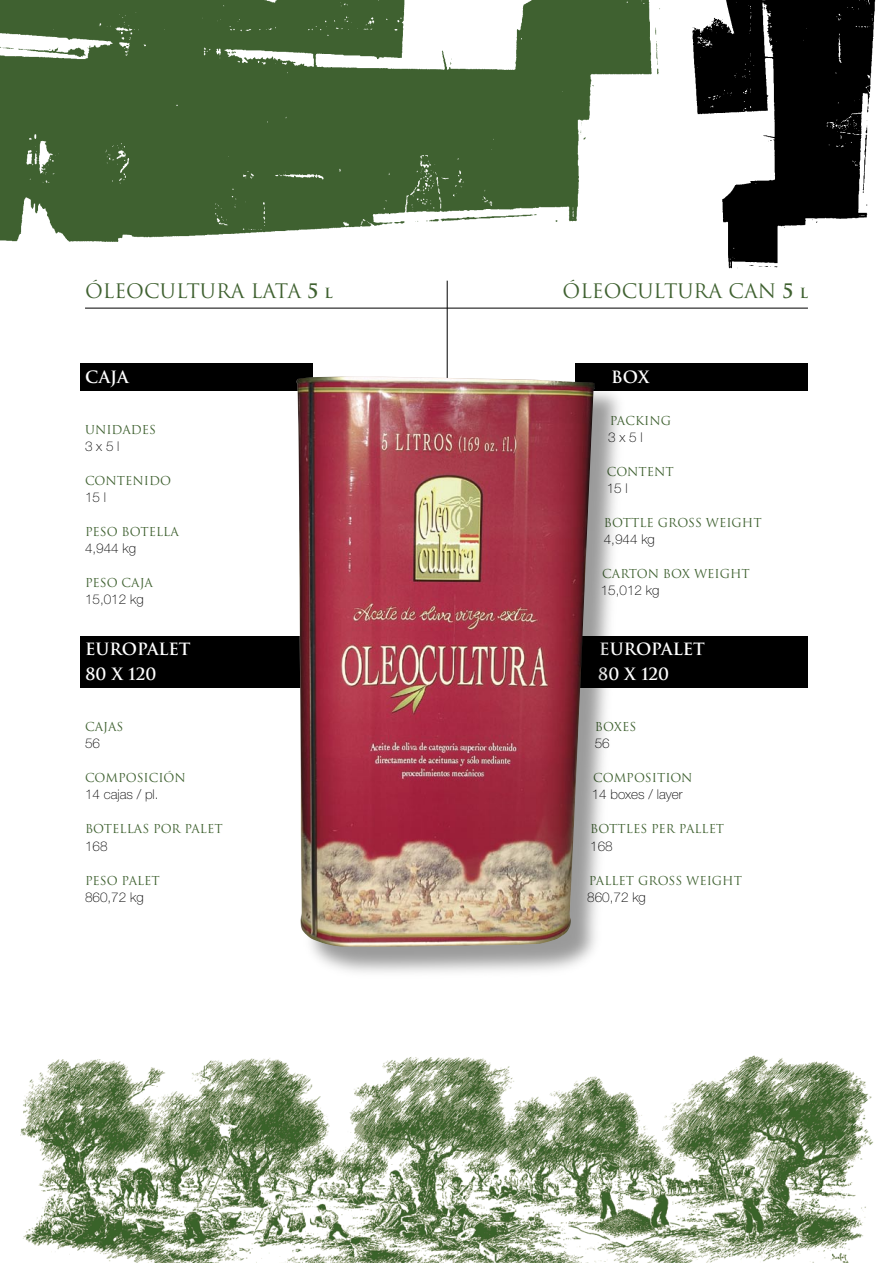
<style>
.page{position:relative;width:893px;height:1263px;background:#fff}
.page>*{position:absolute;margin:0;border:0;box-sizing:border-box;transform-origin:0 0}
.heads1{font:19.5px "Trajan";color:#3f6130}
.heads2{font:700 16.5px "Trajan";color:#fff}
.bodytext{font:100 13.5px "Helvetica Neue";color:#000}
.heads3{font:100 13.5px "Helvetica Neue";color:#000}
.heads3-2{font:12px "Trajan";color:#3f6130}
.s1{font-weight:700}
.s2{font-weight:700;font-size:13.65px}
</style>
<div class="page">
<img style="left:20px;top:1055px;width:813px;height:208px">
<img style="left:833px;top:1063px;width:40px;height:200px">
<img style="left:0;top:0;width:647px;height:294px">
<hr style="left:447px;top:281px;width:1px;height:268px;background:#000">
<hr style="left:85px;top:308px;width:723px;height:1px;background:#000">
<img style="left:647px;top:0;width:229px;height:269px">
<div style="left:575px;top:363px;width:233px;height:27px;background:#000"></div>
<div style="left:80px;top:363px;width:233px;height:27px;background:#000"></div>
<div style="left:575px;top:636px;width:233px;height:51px;background:#000"></div>
<div style="left:80px;top:636px;width:233px;height:51px;background:#000"></div>
<div style="left:298px;top:376px;width:330px;height:605px;background:#000;opacity:.4"></div>
<img style="left:296px;top:376px;width:299px;height:571px">
<p class="heads1" style="left:85px;top:279px;width:249px">ÓLEOCULTURA LATA <span class="s1">5</span> <span class="s2">L</span></p>
<p class="heads1" style="left:563px;top:279px;width:247px">ÓLEOCULTURA CAN <span class="s1">5</span> <span class="s2">L</span></p>
<p class="heads2" style="left:85px;top:366px;width:45px">CAJA</p>
<p class="heads3-2" style="left:85px;top:422px;width:72px">UNIDADES</p>
<p class="bodytext" style="left:85px;top:438px;width:36px">3 x 5 l</p>
<p class="heads3-2" style="left:85px;top:473px;width:88px">CONTENIDO</p>
<p class="bodytext" style="left:85px;top:489px;width:23px">15 l</p>
<p class="heads3-2" style="left:85px;top:524px;width:95px">PESO BOTELLA</p>
<p class="bodytext" style="left:85px;top:540px;width:53px">4,944 kg</p>
<p class="heads3-2" style="left:85px;top:575px;width:69px">PESO CAJA</p>
<p class="bodytext" style="left:85px;top:591px;width:60px">15,012 kg</p>
<p class="heads2" style="left:85px;top:639px;width:107px">EUROPALET</p>
<p class="heads2" style="left:85px;top:664px;width:73px">80 X 120</p>
<p class="heads3-2" style="left:85px;top:720px;width:40px">CAJAS</p>
<p class="bodytext" style="left:85px;top:736px;width:17px">56</p>
<p class="heads3-2" style="left:85px;top:771px;width:102px">COMPOSICIÓN</p>
<p class="bodytext" style="left:85px;top:787px;width:75px">14 cajas / pl.</p>
<p class="heads3-2" style="left:85px;top:822px;width:139px">BOTELLAS POR PALET</p>
<p class="heads3" style="left:85px;top:838px;width:24px">168</p>
<p class="heads3-2" style="left:85px;top:873px;width:76px">PESO PALET</p>
<p class="bodytext" style="left:85px;top:889px;width:60px">860,72 kg</p>
<p class="heads2" style="left:611px;top:366px;width:40px">BOX</p>
<p class="heads3-2" style="left:610px;top:414px;width:63px">PACKING</p>
<p class="bodytext" style="left:608px;top:430px;width:36px">3 x 5 l</p>
<p class="heads3-2" style="left:607px;top:465px;width:69px">CONTENT</p>
<p class="bodytext" style="left:607px;top:481px;width:23px">15 l</p>
<p class="heads3-2" style="left:604px;top:516px;width:159px">BOTTLE GROSS WEIGHT</p>
<p class="bodytext" style="left:604px;top:532px;width:53px">4,944 kg</p>
<p class="heads3-2" style="left:602px;top:567px;width:149px">CARTON BOX WEIGHT</p>
<p class="bodytext" style="left:601px;top:583px;width:60px">15,012 kg</p>
<p class="heads2" style="left:599px;top:639px;width:107px">EUROPALET</p>
<p class="heads2" style="left:598px;top:664px;width:73px">80 X 120</p>
<p class="heads3-2" style="left:595px;top:720px;width:43px">BOXES</p>
<p class="bodytext" style="left:595px;top:736px;width:17px">56</p>
<p class="heads3-2" style="left:593px;top:771px;width:101px">COMPOSITION</p>
<p class="bodytext" style="left:592px;top:787px;width:92px">14 boxes / layer</p>
<p class="heads3-2" style="left:590px;top:822px;width:135px">BOTTLES PER PALLET</p>
<p class="bodytext" style="left:590px;top:838px;width:24px">168</p>
<p class="heads3-2" style="left:589px;top:873px;width:155px">PALLET GROSS WEIGHT</p>
<p class="bodytext" style="left:587px;top:889px;width:60px">860,72 kg</p>
</div>
